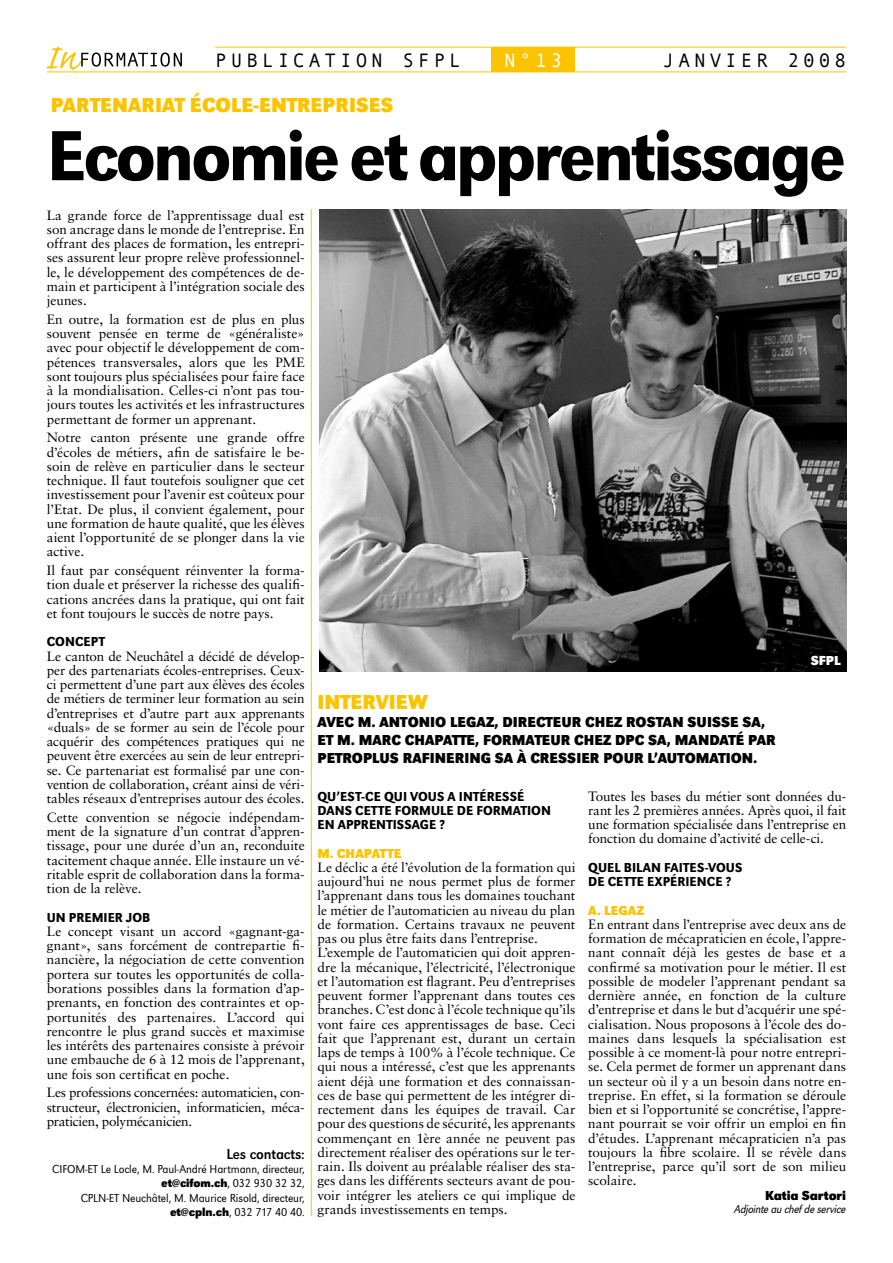
<style>
.page{position:relative;width:893px;height:1263px;background:#fff}
.page>*{position:absolute;margin:0;border:0;box-sizing:border-box;transform-origin:0 0}
.t1{font:73.5px "URW Grotesk T Medi Narr";letter-spacing:-.04em;color:#000}
.t2{font:21px "URW Grotesk T Bold Narr";color:#fcc400}
.t3{font:19.5px "Andale Mono";letter-spacing:.2em;color:#000}
.t4{font:19.5px "Andale Mono";color:#fff}
.t5{font:15px "URW Grotesk T Bold Narr";color:#000}
.t6{font:15px "URW Grotesk T Regu Narr";letter-spacing:-.01em;color:#000}
.t7{font:13.5px/14.2px "Sabon";color:#000;text-align:justify}
.t8{font:13.5px/14.2px "URW Grotesk T Medi Narr";letter-spacing:.005em;color:#000}
.t9{font:13.5px "URW Grotesk T Bold Narr";letter-spacing:.005em;color:#fcc400}
.t10{font:13.5px "URW Grotesk T Bold Narr";letter-spacing:-.01em;color:#000}
.t11{font:13.5px "URW Grotesk T Bold Narr";color:#fff}
.t12{font:12px/14.2px "URW Grotesk T Ligh Narr";letter-spacing:-.01em;color:#000;text-align:right}
.t13{font:12px "URW Grotesk T Ligh Extr Narr Obli";letter-spacing:-.025em;color:#000}
.s1{font-family:"URW Grotesk T Bold Narr"}
</style>
<div class="page">
<div style="left:491px;top:47px;width:84px;height:25px;background:#fcc400"></div>
<hr style="left:215px;top:47px;width:631px;height:1px;background:#fcc400">
<hr style="left:47px;top:72px;width:799px;height:1px;background:#fcc400">
<svg style="left:47px;top:47px;width:135px;height:23px"></svg>
<img style="left:319px;top:209px;width:527px;height:463px">
<hr style="left:311px;top:209px;width:1px;height:1007px;background:#fcc400">
<h3 class="t3" style="left:215px;top:49px;width:16px">PUBLICATION</h3>
<h3 class="t3" style="left:402px;top:49px;width:60px">SFPL</h3>
<h3 class="t4" style="left:504px;top:49px;width:60px">N °13</h3>
<h3 class="t3" style="left:663px;top:49px;width:185px">JANVIER 2008</h3>
<h2 class="t2" style="left:51px;top:93px;width:39px">PARTEN</h2>
<h2 class="t2" style="left:128px;top:93px;width:88px">ARIAT ÉCOLE</h2>
<h2 class="t2" style="left:254px;top:93px;width:19px">-ENTRE</h2>
<h2 class="t2" style="left:323px;top:93px;width:26px">PRISES</h2>
<h1 class="t1" style="left:47px;top:114px;width:801px">ECONOMIE ET APPRENTISSAGE</h1>
<p class="t7" style="left:47px;top:208px;width:259px">La grande force de l’apprentissage dual est son ancrage dans le monde de l’entreprise. En offrant des places de formation, les entrepri&shy;ses assurent leur propre relève professionnel&shy;le, le développement des compétences de de&shy;main et participent à l’intégration sociale des jeunes.</p>
<p class="t7" style="left:47px;top:312px;width:259px">En outre, la formation est de plus en plus souvent pensée en terme de «généraliste» avec pour objectif le développement de com&shy;pétences transversales, alors que les PME sont toujours plus spécialisées pour faire face à la mondialisation. Celles-ci n’ont pas tou&shy;jours toutes les activités et les infrastructures permettant de former un apprenant.</p>
<p class="t7" style="left:47px;top:430px;width:259px">Notre canton présente une grande offre d’écoles de métiers, afin de satisfaire le be&shy;soin de relève en particulier dans le secteur technique. Il faut toutefois souligner que cet investissement pour l’avenir est coûteux pour l’Etat. De plus, il convient également, pour une formation de haute qualité, que les élèves aient l’opportunité de se plonger dans la vie active.</p>
<p class="t7" style="left:47px;top:563px;width:259px">Il faut par conséquent réinventer la forma&shy;tion duale et préserver la richesse des qualifi&shy;cations ancrées dans la pratique, qui ont fait et font toujours le succès de notre pays.</p>
<p class="t8" style="left:47px;top:635px;width:28px">CONCEP</p>
<p class="t8" style="left:99px;top:635px;width:8px">T</p>
<p class="t7" style="left:47px;top:649px;width:259px">Le canton de Neuchâtel a décidé de dévelop&shy;per des partenariats écoles-entreprises. Ceux&shy;ci permettent d’une part aux élèves des écoles de métiers de terminer leur formation au sein d’entreprises et d’autre part aux apprenants «duals» de se former au sein de l’école pour acquérir des compétences pratiques qui ne peuvent être exercées au sein de leur entrepri&shy;se. Ce partenariat est formalisé par une con&shy;vention de collaboration, créant ainsi de véri&shy;tables réseaux d’entreprises autour des écoles.</p>
<p class="t7" style="left:47px;top:810px;width:259px">Cette convention se négocie indépendam&shy;ment de la signature d’un contrat d’appren&shy;tissage, pour une durée d’un an, reconduite tacitement chaque année. Elle instaure un vé&shy;ritable esprit de collaboration dans la forma&shy;tion de la relève.</p>
<p class="t8" style="left:47px;top:910px;width:105px">UN PREMIER JOB</p>
<p class="t7" style="left:47px;top:924px;width:259px">Le concept visant un accord «gagnant-ga&shy;gnant», sans forcément de contrepartie fi&shy;nancière, la négociation de cette convention portera sur toutes les opportunités de colla&shy;borations possibles dans la formation d’ap&shy;prenants, en fonction des contraintes et op&shy;portunités des partenaires. L’accord qui rencontre le plus grand succès et maximise les intérêts des partenaires consiste à prévoir une embauche de 6 à 12 mois de l’apprenant, une fois son certificat en poche.</p>
<p class="t7" style="left:47px;top:1085px;width:259px">Les professions concernées: automaticien, con&shy;structeur, électronicien, informaticien, méca&shy;praticien, polymécanicien.</p>
<p class="t6" style="left:226px;top:1145px;width:80px">Les contacts:</p>
<p class="t12" style="left:52px;top:1162px;width:254px">CIFOM-ET Le Locle, M. Paul-André Hartmann, directeur, <span class="s1">ET@CIFOM.CH</span>, 032 930 32 32,<br>CPLN-ET Neuchâtel, M. Maurice Risold, directeur, <span class="s1">ET@CPLN.CH</span>, 032 717 40 40.</p>
<h2 class="t2" style="left:317px;top:690px;width:21px">INTER</h2>
<h2 class="t2" style="left:376px;top:690px;width:54px">VIEW</h2>
<p class="t5" style="left:317px;top:713px;width:68px">AVEC M. ANTONIO</p>
<p class="t5" style="left:450px;top:713px;width:58px">LEGAZ, DIRECTE</p>
<p class="t5" style="left:561px;top:713px;width:153px">URCHEZ ROSTAN SUISSE</p>
<p class="t5" style="left:742px;top:713px;width:25px">SA,</p>
<p class="t5" style="left:317px;top:731px;width:172px">ET M. MARC CHAPATTE, FORM</p>
<p class="t5" style="left:526px;top:731px;width:247px">ATE URCHEZ DPC SA, MANDATÉ PAR</p>
<p class="t5" style="left:317px;top:749px;width:10px">PETRO</p>
<p class="t5" style="left:363px;top:749px;width:68px">PLUS RAFINERIN</p>
<p class="t5" style="left:481px;top:749px;width:68px">G SA À CRESSIER</p>
<p class="t5" style="left:603px;top:749px;width:86px">POURL’AUTOM</p>
<p class="t5" style="left:709px;top:749px;width:19px">ATION</p>
<p class="t5" style="left:753px;top:749px;width:6px">.</p>
<p class="t11" style="left:811px;top:652px;width:32px">SFPL</p>
<p class="t8" style="left:317px;top:789px;width:232px">QU’EST-CE QUI VOUS A INTÉRESSÉ<br>DANS CETTE FORMULE DE FORMATION<br>EN APPREN</p>
<p class="t8" style="left:386px;top:817px;width:60px">TISSAGE ?</p>
<p class="t9" style="left:317px;top:845px;width:71px">M. CHAPATTE</p>
<p class="t7" style="left:317px;top:860px;width:259px;text-align:left">Le déclic a été l’évolution de la formation qui aujourd’hui ne nous permet plus de former l’apprenant dans tous les domaines touchant le métier de l’automaticien au niveau du plan de formation. Certains travaux ne peuvent pas ou plus être faits dans l’entreprise.<br>L’exemple de l’automaticien qui doit appren&shy;dre la mécanique, l’électricité, l’électronique et l’automation est flagrant. Peu d’entreprises peuvent former l’apprenant dans toutes ces branches. C’est donc à l’école technique qu’ils vont faire ces apprentissages de base. Ceci fait que l’apprenant est, durant un certain laps de temps à 100% à l’école technique. Ce qui nous a intéressé, c’est que les apprenants aient déjà une formation et des connaissan&shy;ces de base qui permettent de les intégrer di&shy;rectement dans les équipes de travail. Car pour des questions de sécurité, les apprenants commençant en 1ère année ne peuvent pas directement réaliser des opérations sur le ter&shy;rain. Ils doivent au préalable réaliser des sta&shy;ges dans les différents secteurs avant de pou&shy;voir intégrer les ateliers ce qui implique de grands investissements en temps.</p>
<p class="t7" style="left:588px;top:789px;width:259px">Toutes les bases du métier sont données du&shy;rant les 2 premières années. Après quoi, il fait une formation spécialisée dans l’entreprise en fonction du domaine d’activité de celle-ci.</p>
<p class="t8" style="left:588px;top:860px;width:156px">QUEL BILAN FAITES-VOUS<br>DE CETTE EXPÉRIENCE</p>
<p class="t8" style="left:726px;top:874px;width:7px">?</p>
<p class="t9" style="left:588px;top:902px;width:58px">A. LEGAZ</p>
<p class="t7" style="left:588px;top:917px;width:259px">En entrant dans l’entreprise avec deux ans de formation de mécapraticien en école, l’appre&shy;nant connaît déjà les gestes de base et a confirmé sa motivation pour le métier. Il est possible de modeler l’apprenant pendant sa dernière année, en fonction de la culture d’entreprise et dans le but d’acquérir une spé&shy;cialisation. Nous proposons à l’école des do&shy;maines dans lesquels la spécialisation est possible à ce moment-là pour notre entrepri&shy;se. Cela permet de former un apprenant dans un secteur où il y a un besoin dans notre en&shy;treprise. En effet, si la formation se déroule bien et si l’opportunité se concrétise, l’appre&shy;nant pourrait se voir offrir un emploi en fin d’études. L’apprenant mécapraticien n’a pas toujours la fibre scolaire. Il se révèle dans l’entreprise, parce qu’il sort de son milieu scolaire.</p>
<p class="t10" style="left:765px;top:1187px;width:82px">KATIA SARTORI</p>
<p class="t13" style="left:735px;top:1202px;width:113px">Adjointe au chef de service</p>
</div>
